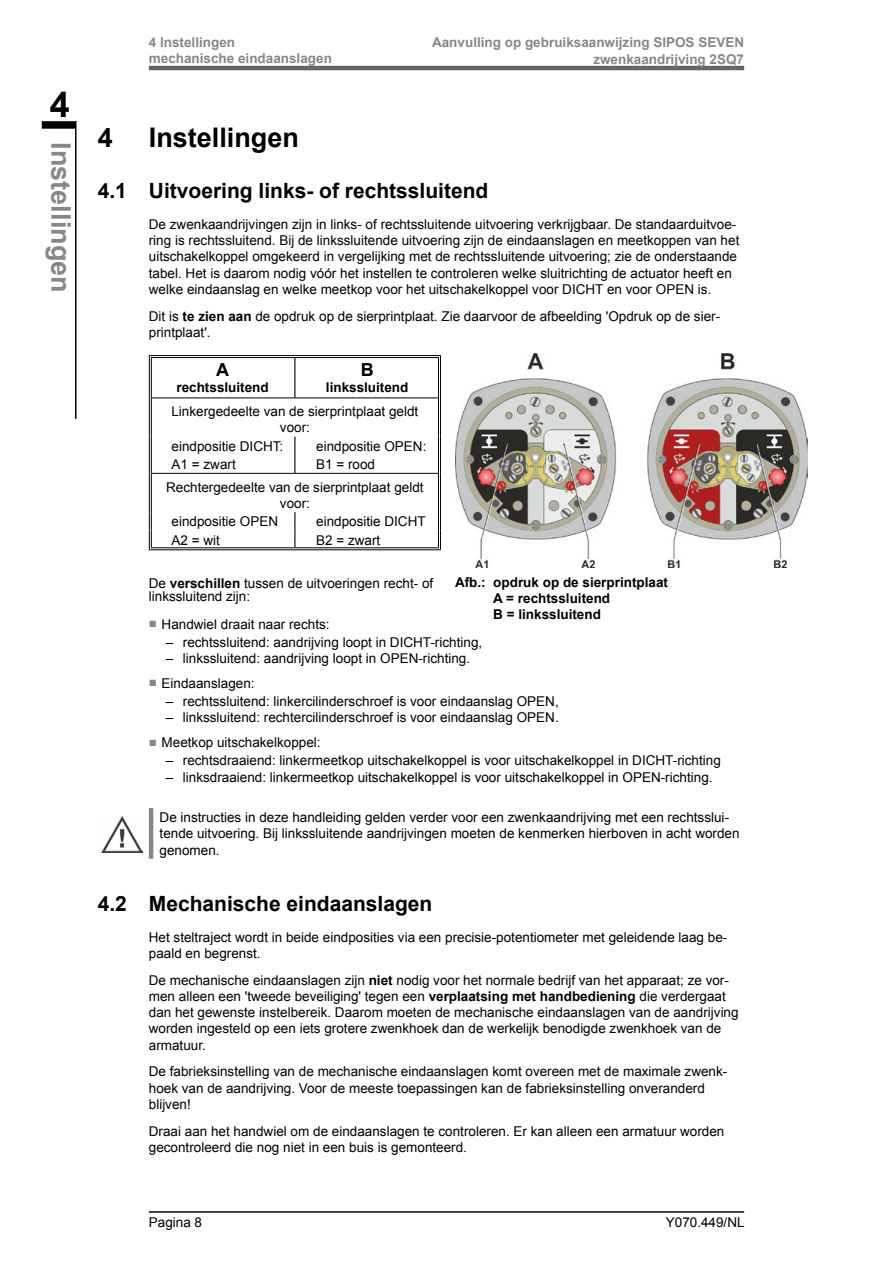
<style>
.page{position:relative;width:893px;height:1263px;background:#fff}
.page>*{position:absolute;margin:0;border:0;box-sizing:border-box;transform-origin:0 0}
.t1{font:700 36px "Arial";color:#000}
.t2{font:700 27px "Arial";color:#000}
.t3{font:700 27px "Arial";color:#878787}
.t4{font:700 21px "Arial";color:#000}
.t5{font:700 18px "Arial";color:#000}
.t6{font:13.5px/16.2px "Arial";color:#000}
.t7{font:700 13.5px/16.5px "Arial";color:#878787;text-align:right}
.t8{font:700 13.5px/16.2px "Arial";color:#000}
.s1{font-weight:700}
.s2{color:#878787}
</style>
<div class="page">
<hr style="left:149px;top:66px;width:595px;height:4px;background:#666">
<hr style="left:149px;top:1211px;width:595px;height:2px;background:#000">
<div style="left:42px;top:121px;width:34px;height:8px;background:#000"></div>
<hr style="left:75px;top:121px;width:2px;height:298px;background:#000">
<hr style="left:152px;top:397px;width:143px;height:1px;background:#000">
<hr style="left:295px;top:397px;width:143px;height:1px;background:#000">
<hr style="left:438px;top:398px;width:1px;height:39px;background:#000">
<hr style="left:440px;top:398px;width:1px;height:39px;background:#000">
<hr style="left:438px;top:473px;width:1px;height:39px;background:#000">
<hr style="left:440px;top:473px;width:1px;height:39px;background:#000">
<hr style="left:149px;top:355px;width:146px;height:1px;background:#000">
<hr style="left:151px;top:357px;width:144px;height:1px;background:#000">
<hr style="left:149px;top:356px;width:1px;height:42px;background:#000">
<hr style="left:151px;top:358px;width:1px;height:40px;background:#000">
<hr style="left:295px;top:355px;width:146px;height:1px;background:#000">
<hr style="left:295px;top:357px;width:144px;height:1px;background:#000">
<hr style="left:438px;top:358px;width:1px;height:40px;background:#000">
<hr style="left:440px;top:356px;width:1px;height:42px;background:#000">
<hr style="left:149px;top:398px;width:1px;height:39px;background:#000">
<hr style="left:151px;top:398px;width:1px;height:39px;background:#000">
<svg style="left:149px;top:437px;width:3px;height:36px"></svg>
<svg style="left:438px;top:437px;width:3px;height:36px"></svg>
<hr style="left:149px;top:473px;width:1px;height:39px;background:#000">
<hr style="left:151px;top:473px;width:1px;height:39px;background:#000">
<svg style="left:149px;top:512px;width:3px;height:37px"></svg>
<svg style="left:438px;top:512px;width:3px;height:37px"></svg>
<hr style="left:152px;top:473px;width:143px;height:1px;background:#000">
<hr style="left:295px;top:473px;width:143px;height:1px;background:#000">
<hr style="left:294px;top:358px;width:1px;height:39px;background:#000">
<svg style="left:294px;top:437px;width:1px;height:36px"></svg>
<svg style="left:294px;top:512px;width:1px;height:35px"></svg>
<hr style="left:151px;top:547px;width:144px;height:1px;background:#000">
<hr style="left:149px;top:549px;width:146px;height:1px;background:#000">
<hr style="left:295px;top:547px;width:144px;height:1px;background:#000">
<hr style="left:295px;top:549px;width:146px;height:1px;background:#000">
<img style="left:455px;top:353px;width:353px;height:215px">
<hr style="left:149px;top:808px;width:4px;height:51px;background:#878787">
<img style="left:101px;top:816px;width:41px;height:36px">
<h1 class="t1" style="left:50px;top:80px;width:22px">4</h1>
<h2 class="t3" style="left:79px;top:142px;width:152px;rotate:90deg">Instellingen</h2>
<p class="t7" style="left:149px;top:35px;width:185px;text-align:left">4 Instellingen<br>mechanische eindaanslagen</p>
<p class="t7" style="left:432px;top:35px;width:314px">Aanvulling op gebruiksaanwijzing SIPOS SEVEN zwenkaandrijving 2SQ7</p>
<h2 class="t2" style="left:98px;top:120px;width:17px">4</h2>
<h2 class="t2" style="left:149px;top:120px;width:152px">Instellingen</h2>
<h3 class="t4" style="left:98px;top:177px;width:392px">4.1 Uitvoering links- of rechtssluitend</h3>
<p class="t6" style="left:149px;top:216px;width:592px">De zwenkaandrijvingen zijn in links- of rechtssluitende uitvoering verkrijgbaar. De standaarduitvoe&shy;ring is rechtssluitend. Bij de linkssluitende uitvoering zijn de eindaanslagen en meetkoppen van het uitschakelkoppel omgekeerd in vergelijking met de rechtssluitende uitvoering; zie de onderstaande tabel. Het is daarom nodig vóór het instellen te controleren welke sluitrichting de actuator heeft en welke eindaanslag en welke meetkop voor het uitschakelkoppel voor DICHT en voor OPEN is.</p>
<p class="t6" style="left:149px;top:308px;width:573px">Dit is <span class="s1">te zien aan</span> de opdruk op de sierprintplaat. Zie daarvoor de afbeelding 'Opdruk op de sier&shy;printplaat'.</p>
<h3 class="t5" style="left:361px;top:357px;width:14px">B</h3>
<p class="t8" style="left:326px;top:379px;width:84px">linkssluitend</p>
<p class="t6" style="left:171px;top:403px;width:248px;text-align:center">Linkergedeelte van de sierprintplaat geldt voor:</p>
<p class="t6" style="left:172px;top:438px;width:113px">eindpositie DICHT:</p>
<p class="t6" style="left:316px;top:438px;width:112px">eindpositie OPEN:</p>
<p class="t6" style="left:172px;top:456px;width:66px">A1 = zwart</p>
<h3 class="t5" style="left:216px;top:357px;width:14px">A</h3>
<p class="t8" style="left:176px;top:379px;width:94px">rechtssluitend</p>
<p class="t6" style="left:166px;top:453px;width:259px;line-height:22.6px;text-indent:150px">B1 = rood<br>Rechtergedeelte van de sierprintplaat geldt</p>
<p class="t6" style="left:280px;top:495px;width:32px">voor:</p>
<p class="t6" style="left:172px;top:513px;width:108px">eindpositie OPEN</p>
<p class="t6" style="left:316px;top:513px;width:111px">eindpositie DICHT</p>
<p class="t6" style="left:172px;top:532px;width:50px">A2 = wit</p>
<p class="t6" style="left:316px;top:532px;width:66px">B2 = zwart</p>
<p class="t6" style="left:149px;top:577px;width:286px;line-height:13.5px">De <span class="s1">verschillen</span> tussen de uitvoeringen recht- of linkssluitend zijn:</p>
<p class="t8" style="left:493px;top:574px;width:176px;text-indent:-38px">Afb.: opdruk op de sierprintplaat<br>A = rechtssluitend<br>B = linkssluitend</p>
<p class="t6" style="left:149px;top:616px;width:182px"><span class="s2">■</span> Handwiel draait naar rechts:</p>
<p class="t6" style="left:166px;top:634px;width:318px">– rechtssluitend: aandrijving loopt in DICHT-richting,</p>
<p class="t6" style="left:166px;top:650px;width:306px">– linkssluitend: aandrijving loopt in OPEN-richting.</p>
<p class="t6" style="left:149px;top:675px;width:107px"><span class="s2">■</span> Eindaanslagen:</p>
<p class="t6" style="left:166px;top:693px;width:394px">– rechtssluitend: linkercilinderschroef is voor eindaanslag OPEN,</p>
<p class="t6" style="left:166px;top:710px;width:394px">– linkssluitend: rechtercilinderschroef is voor eindaanslag OPEN.</p>
<p class="t6" style="left:149px;top:734px;width:173px"><span class="s2">■</span> Meetkop uitschakelkoppel:</p>
<p class="t6" style="left:166px;top:753px;width:557px">– rechtsdraaiend: linkermeetkop uitschakelkoppel is voor uitschakelkoppel in DICHT-richting</p>
<p class="t6" style="left:166px;top:769px;width:548px">– linksdraaiend: linkermeetkop uitschakelkoppel is voor uitschakelkoppel in OPEN-richting.</p>
<p class="t6" style="left:160px;top:809px;width:582px">De instructies in deze handleiding gelden verder voor een zwenkaandrijving met een rechtsslui&shy;tende uitvoering. Bij linkssluitende aandrijvingen moeten de kenmerken hierboven in acht worden genomen.</p>
<h3 class="t4" style="left:98px;top:889px;width:336px">4.2 Mechanische eindaanslagen</h3>
<p class="t6" style="left:149px;top:929px;width:580px">Het steltraject wordt in beide eindposities via een precisie-potentiometer met geleidende laag be&shy;paald en begrenst.</p>
<p class="t6" style="left:149px;top:972px;width:591px">De mechanische eindaanslagen zijn <span class="s1">niet</span> nodig voor het normale bedrijf van het apparaat; ze vor&shy;men alleen een 'tweede beveiliging' tegen een <span class="s1">verplaatsing met handbediening</span> die verdergaat dan het gewenste instelbereik. Daarom moeten de mechanische eindaanslagen van de aandrijving worden ingesteld op een iets grotere zwenkhoek dan de werkelijk benodigde zwenkhoek van de armatuur.</p>
<p class="t6" style="left:149px;top:1064px;width:580px">De fabrieksinstelling van de mechanische eindaanslagen komt overeen met de maximale zwenk&shy;hoek van de aandrijving. Voor de meeste toepassingen kan de fabrieksinstelling onveranderd blijven!</p>
<p class="t6" style="left:149px;top:1123px;width:577px">Draai aan het handwiel om de eindaanslagen te controleren. Er kan alleen een armatuur worden gecontroleerd die nog niet in een buis is gemonteerd.</p>
<p class="t6" style="left:149px;top:1214px;width:55px">Pagina 8</p>
<p class="t6" style="left:666px;top:1214px;width:80px">Y070.449/NL</p>
</div>
